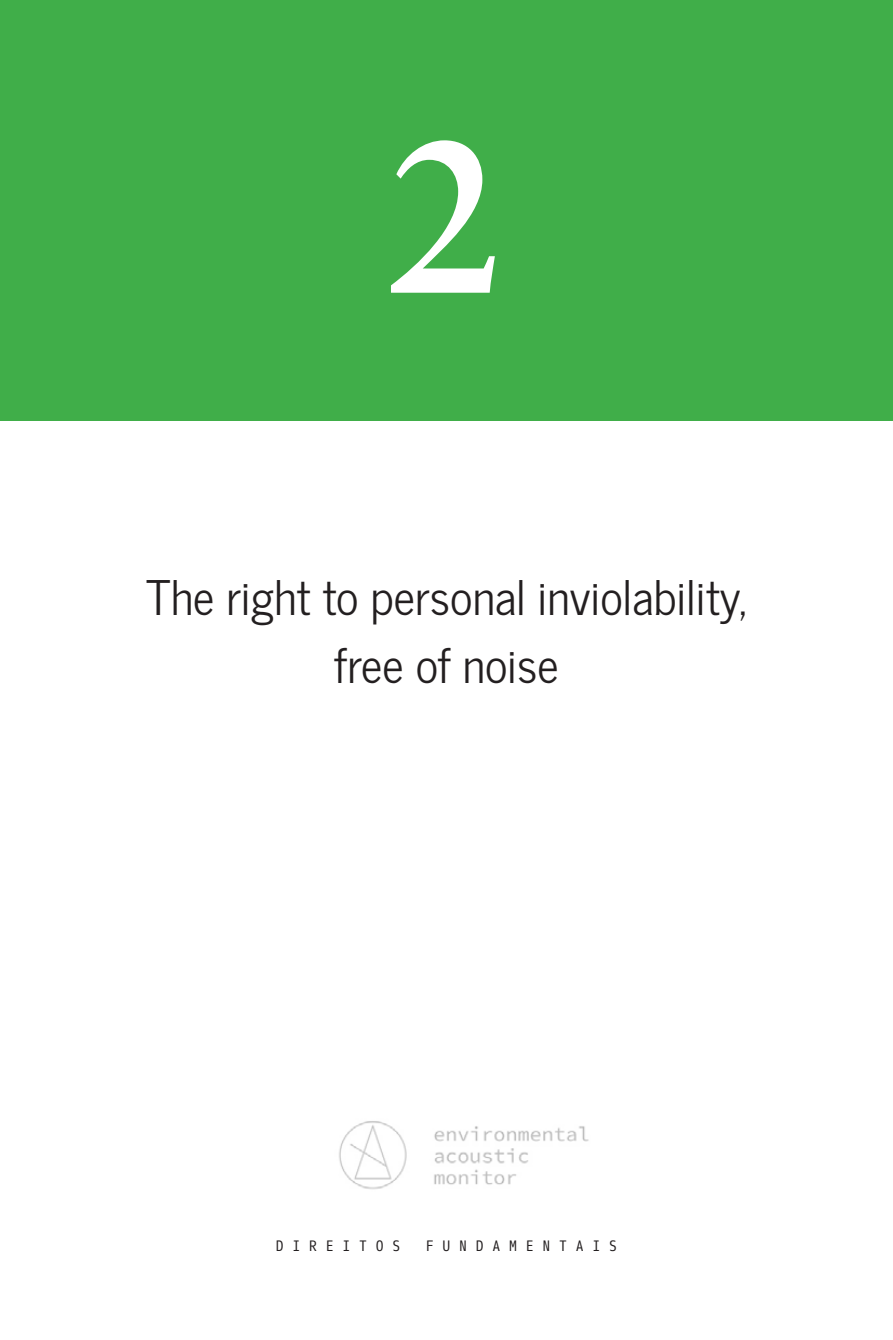
<style>
.page{position:relative;width:893px;height:1340px;background:#fff}
.page>*{position:absolute;margin:0;border:0;box-sizing:border-box;transform-origin:0 0}
.topo{font:700 216px "Sabon LT Std";color:#fff}
.corpo{font:47.25px/67.5px "News Cycle";color:#231f20;text-align:center}
.t1{font:14.62px "Eco Coding";letter-spacing:.6em;color:#231f20}
</style>
<div class="page">
<img style="left:339px;top:1121px;width:250px;height:69px">
<div style="left:0;top:0;width:893px;height:420px;background:#40ae49"></div>
<p class="topo" style="left:386px;top:83px;width:122px">2</p>
<p class="corpo" style="left:146px;top:562px;width:602px">The right to personal inviolability, free of noise</p>
<p class="t1" style="left:276px;top:1237px;width:126px">DIREITOS</p>
<p class="t1" style="left:426px;top:1237px;width:193px">FUNDAMENTAIS</p>
</div>
